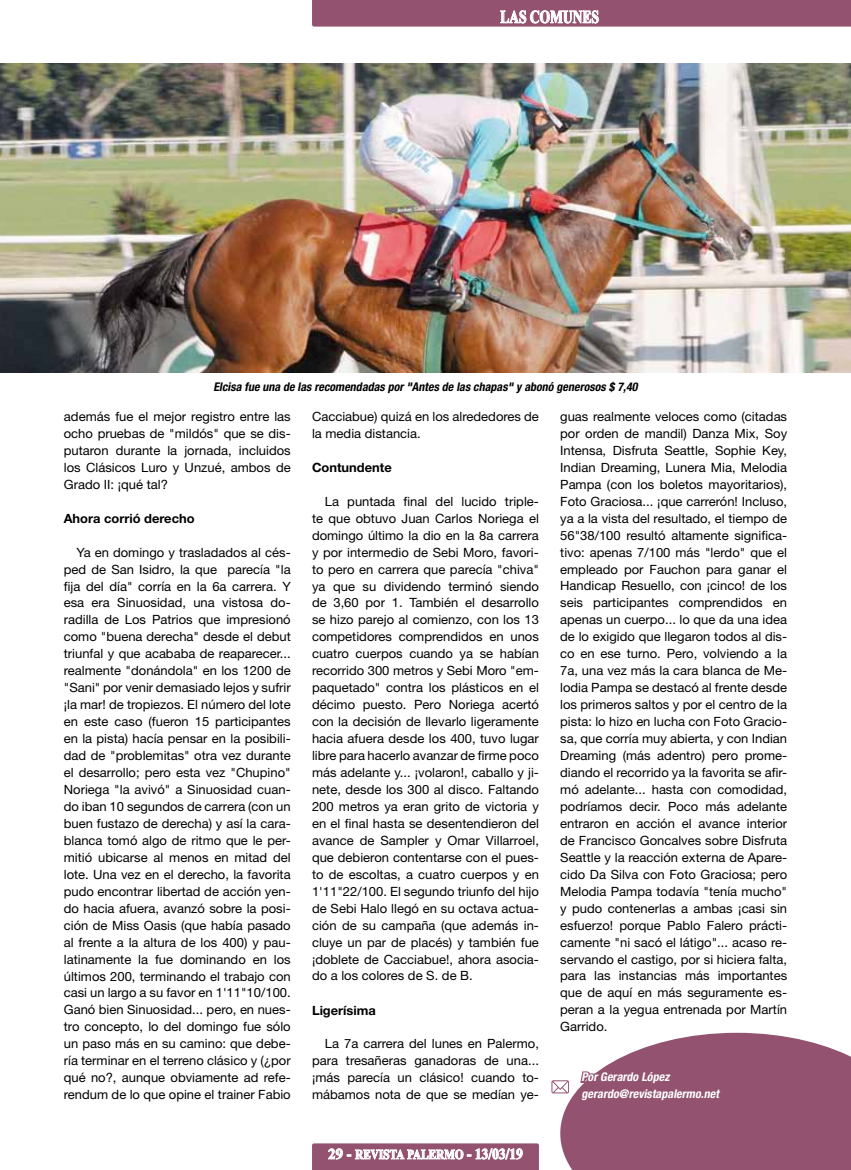
<style>
.page{position:relative;width:851px;height:1170px;background:#fff}
.page>*{position:absolute;margin:0;border:0;box-sizing:border-box;transform-origin:0 0}
.t1{font:700 18px "Times New Roman";color:#fff;scale:.75 1}
.t2{font:700 13.5px "Times New Roman";color:#fff;scale:.83 1}
.t3{font:12.75px/17px "Helvetica Neue LT Std";color:#000;text-align:justify}
.t4{font:700 12.75px "Helvetica Neue LT Std";color:#000}
.t5{font:italic 700 condensed 12px "Helvetica Neue LT Std";color:#000}
.t6{font:italic 700 condensed 12px/17px "Helvetica Neue LT Std";color:#fff}
.s1{font-size:15px}
</style>
<div class="page">
<svg style="left:312px;top:1143px;width:227px;height:26px;background:#a6728a"></svg>
<svg style="left:312px;top:0;width:538px;height:27px;background:#995c78"></svg>
<svg style="left:551px;top:1032px;width:299px;height:137px;background:#a36c85"></svg>
<img style="left:0;top:64px;width:850px;height:308px">
<h1 class="t1" style="left:500px;top:4px;width:133px">LAS COMUNES</h1>
<p class="t5" style="left:213px;top:379px;width:428px">Elcisa fue una de las recomendadas por"Antes de las chapas" y abonó generosos $ 7,40</p>
<p class="t3" style="left:64px;top:408px;width:228px">además fue el mejor registro entre las ocho pruebas de "mildós" que se dis&shy;putaron durante la jornada, incluidos los Clásicos Luro y Unzué, ambos de Grado II: ¡qué tal?</p>
<p class="t4" style="left:64px;top:510px;width:132px">Ahora corrió derecho</p>
<p class="t3" style="left:64px;top:543px;width:228px;text-indent:13px">Ya en domingo y trasladados al cés&shy;ped de San Isidro, la que parecía "la fija del día" corría en la 6a carrera. Y esa era Sinuosidad, una vistosa do&shy;radilla de Los Patrios que impresionó como "buena derecha" desde el debut triunfal y que acababa de reaparecer... realmente "donándola" en los 1200 de "Sani" por venir demasiado lejos y sufrir ¡la mar! de tropiezos. El número del lote en este caso (fueron 15 participantes en la pista) hacía pensar en la posibili&shy;dad de "problemitas" otra vez durante el desarrollo; pero esta vez "Chupino" Noriega "la avivó" a Sinuosidad cuan&shy;do iban 10 segundos de carrera (con un buen fustazo de derecha) y así la cara&shy;blanca tomó algo de ritmo que le per&shy;mitió ubicarse al menos en mitad del lote. Una vez en el derecho, la favorita pudo encontrar libertad de acción yen&shy;do hacia afuera, avanzó sobre la posi&shy;ción de Miss Oasis (que había pasado al frente a la altura de los 400) y pau&shy;latinamente la fue dominando en los últimos 200, terminando el trabajo con casi un largo a su favor en 1'11"10/100.<br>Ganó bien Sinuosidad... pero, en nues&shy;tro concepto, lo del domingo fue sólo un paso más en su camino: que debe&shy;ría terminar en el terreno clásico y (¿por qué no?, aunque obviamente ad refe&shy;rendum de lo que opine el trainer Fabio</p>
<p class="t3" style="left:312px;top:407px;width:228px">Cacciabue) quizá en los alrededores de la media distancia.</p>
<p class="t4" style="left:312px;top:459px;width:81px">Contundente</p>
<p class="t3" style="left:312px;top:492px;width:228px;text-indent:13px">La puntada final del lucido triple&shy;te que obtuvo Juan Carlos Noriega el domingo último la dio en la 8a carrera y por intermedio de Sebi Moro, favori&shy;to pero en carrera que parecía "chiva" ya que su dividendo terminó siendo de 3,60 por 1. También el desarrollo se hizo parejo al comienzo, con los 13 competidores comprendidos en unos cuatro cuerpos cuando ya se habían recorrido 300 metros y Sebi Moro "em&shy;paquetado" contra los plásticos en el décimo puesto. Pero Noriega acertó con la decisión de llevarlo ligeramente hacia afuera desde los 400, tuvo lugar libre para hacerlo avanzar de firme poco más adelante y... ¡volaron!, caballo y ji&shy;nete, desde los 300 al disco. Faltando 200 metros ya eran grito de victoria y en el final hasta se desentendieron del avance de Sampler y Omar Villarroel, que debieron contentarse con el pues&shy;to de escoltas, a cuatro cuerpos y en 1'11"22/100. El segundo triunfo del hijo de Sebi Halo llegó en su octava actua&shy;ción de su campaña (que además in&shy;cluye un par de placés) y también fue ¡doblete de Cacciabue!, ahora asocia&shy;do a los colores de S. de B.</p>
<p class="t4" style="left:312px;top:1002px;width:65px">Ligerísima</p>
<p class="t3" style="left:312px;top:1035px;width:228px;text-indent:13px">La 7a carrera del lunes en Palermo, para tresañeras ganadoras de una... ¡más parecía un clásico! cuando to&shy;mábamos nota de que se medían ye-</p>
<p class="t2" style="left:328px;top:1144px;width:236px"><span class="s1">29 -</span> REVISTA PALERMO <span class="s1">- 13/03/19</span></p>
<p class="t3" style="left:560px;top:408px;width:228px">guas realmente veloces como (citadas por orden de mandil) Danza Mix, Soy Intensa, Disfruta Seattle, Sophie Key, Indian Dreaming, Lunera Mia, Melodia Pampa (con los boletos mayoritarios), Foto Graciosa... ¡que carrerón! Incluso, ya a la vista del resultado, el tiempo de 56"38/100 resultó altamente significa&shy;tivo: apenas 7/100 más "lerdo" que el empleado por Fauchon para ganar el Handicap Resuello, con ¡cinco! de los seis participantes comprendidos en apenas un cuerpo... lo que da una idea de lo exigido que llegaron todos al dis&shy;co en ese turno. Pero, volviendo a la 7a, una vez más la cara blanca de Me&shy;lodia Pampa se destacó al frente desde los primeros saltos y por el centro de la pista: lo hizo en lucha con Foto Gracio&shy;sa, que corría muy abierta, y con Indian Dreaming (más adentro) pero prome&shy;diando el recorrido ya la favorita se afir&shy;mó adelante... hasta con comodidad, podríamos decir. Poco más adelante entraron en acción el avance interior de Francisco Goncalves sobre Disfruta Seattle y la reacción externa de Apare&shy;cido Da Silva con Foto Graciosa; pero Melodia Pampa todavía "tenía mucho" y pudo contenerlas a ambas ¡casi sin esfuerzo! porque Pablo Falero prácti&shy;camente "ni sacó el látigo"... acaso re&shy;servando el castigo, por si hiciera falta, para las instancias más importantes que de aquí en más seguramente es&shy;peran a la yegua entrenada por Martín Garrido.</p>
<p class="t6" style="left:581px;top:1068px;width:142px">PorGerardo López gerardo@revistapalermo.net</p>
</div>
